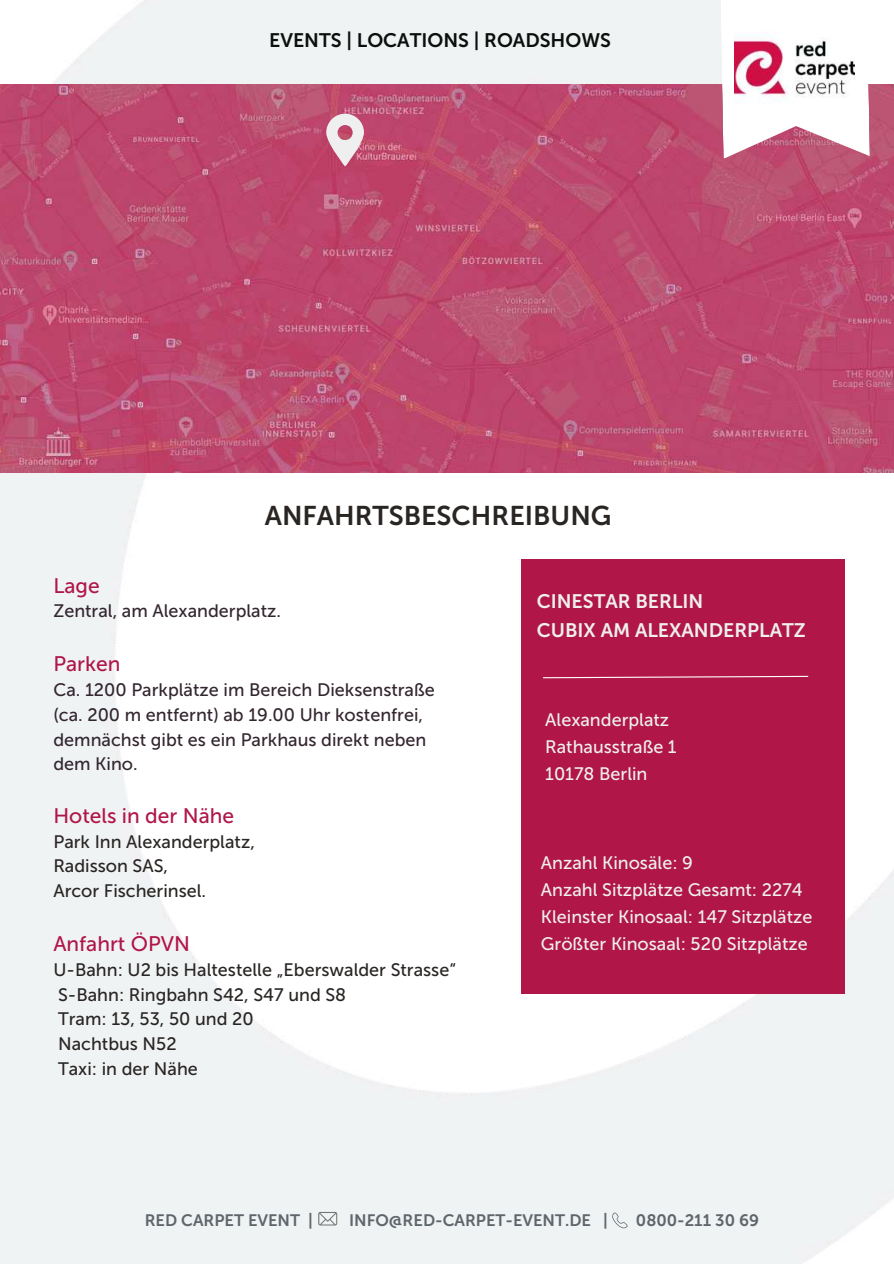
<style>
.page{position:relative;width:894px;height:1264px;background:#fff}
.page>*{position:absolute;margin:0;border:0;box-sizing:border-box;transform-origin:0 0}
.t1{font:27px "Museo Sans 700";color:#292523}
.t2{font:21px "Museo Sans 500";color:#b01648}
.t3{font:19.5px/29.2px "Museo Sans 700";color:#efefef}
.t4{font:19.5px "Museo Sans 700";color:#0d0f0d}
.t5{font:18px/24.8px "Museo Sans 500";color:#292523}
.t6{font:18px/24.8px "Museo Sans 500";color:#332630}
.t7{font:18px/27px "Museo Sans 500";color:#efefef}
.t8{font:16.5px "Museo Sans 700";color:#5f666b}
</style>
<div class="page">
<img style="left:0;top:0;width:893px;height:1263px">
<img style="left:0;top:85px;width:893px;height:388px">
<svg style="left:326px;top:114px;width:38px;height:52px"></svg>
<svg style="left:718px;top:0;width:151px;height:159px"></svg>
<img style="left:734px;top:32px;width:120px;height:72px">
<svg style="left:318px;top:1211px;width:19px;height:14px"></svg>
<svg style="left:612px;top:1211px;width:15px;height:17px"></svg>
<div style="left:521px;top:559px;width:323px;height:434px;background:#b01648"></div>
<svg style="left:543px;top:675px;width:266px;height:4px"></svg>
<p class="t4" style="left:269px;top:29px;width:343px">EVENTS | LOCATIONS | ROADSHOWS</p>
<h1 class="t1" style="left:265px;top:500px;width:348px">ANFAHRTSBESCHREIBUNG</h1>
<p class="t2" style="left:53px;top:574px;width:48px">Lage</p>
<p class="t6" style="left:53px;top:598px;width:229px">Zentral, am Alexanderplatz.</p>
<p class="t2" style="left:53px;top:652px;width:69px">Parken</p>
<p class="t6" style="left:53px;top:677px;width:383px">Ca. 1200 Parkplätze im Bereich Dieksenstraße (ca. 200 m entfernt) ab 19.00 Uhr kostenfrei, demnächst gibt es ein Parkhaus direkt neben dem Kino.</p>
<p class="t2" style="left:53px;top:804px;width:182px">Hotels in der Nähe</p>
<p class="t5" style="left:53px;top:829px;width:203px">Park Inn Alexanderplatz,<br>Radisson SAS,<br>Arcor Fischerinsel.</p>
<p class="t2" style="left:53px;top:932px;width:138px">Anfahrt ÖPVN</p>
<p class="t5" style="left:53px;top:957px;width:404px">U-Bahn: U2 bis Haltestelle „Eberswalder Strasse“<br>S-Bahn: Ringbahn S42, S47 und S8<br>Tram: 13, 53, 50 und 20<br>Nachtbus N52<br>Taxi: in der Nähe</p>
<p class="t3" style="left:536px;top:586px;width:270px">CINESTAR BERLIN<br>CUBIX AM ALEXANDERPLATZ</p>
<p class="t7" style="left:545px;top:706px;width:133px">Alexanderplatz<br>Rathausstraße 1<br>10178 Berlin</p>
<p class="t7" style="left:540px;top:849px;width:273px">Anzahl Kinosäle: 9<br>Anzahl Sitzplätze Gesamt: 2274<br>Kleinster Kinosaal: 147 Sitzplätze<br>Größter Kinosaal: 520 Sitzplätze</p>
<p class="t8" style="left:145px;top:1210px;width:170px">RED CARPET EVENT |</p>
<p class="t8" style="left:349px;top:1210px;width:260px">INFO@RED-CARPET-EVENT.DE |</p>
<p class="t8" style="left:635px;top:1210px;width:124px">0800-211 30 69</p>
</div>
